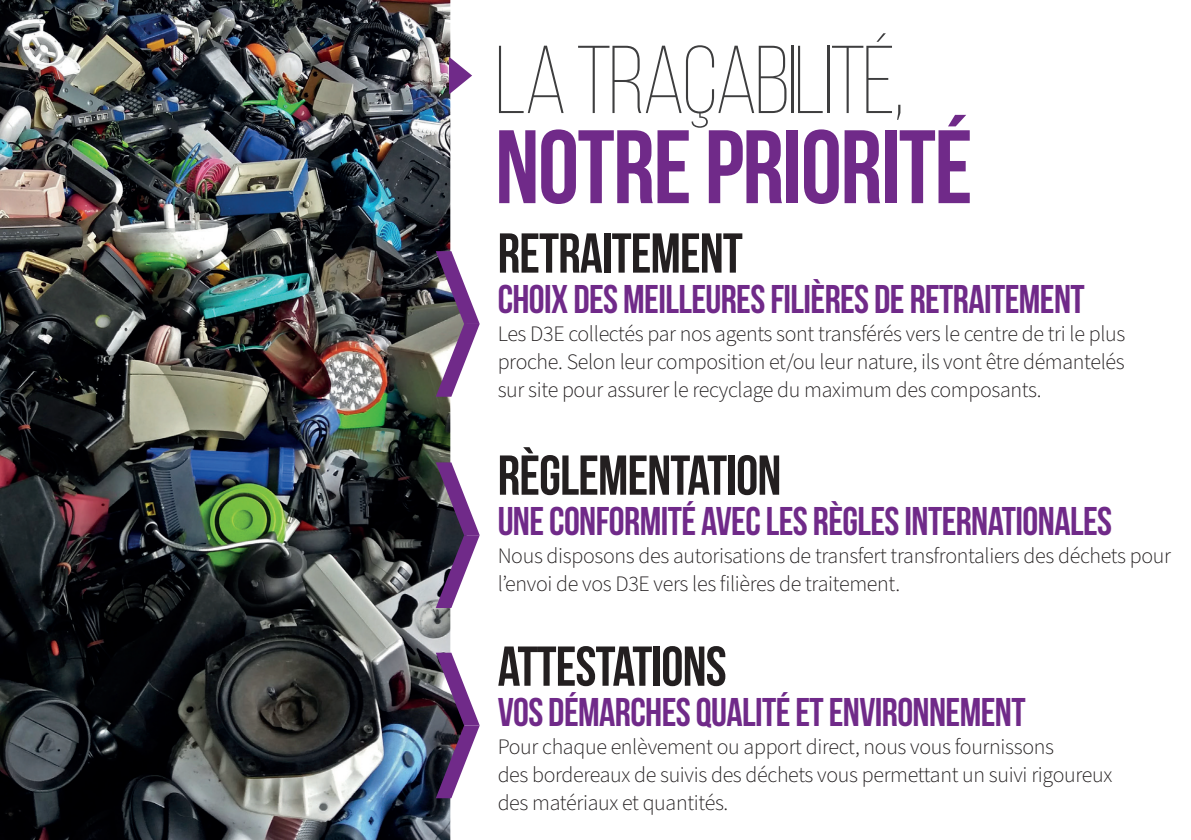
<style>
.page{position:relative;width:1191px;height:840px;background:#fff}
.page>*{position:absolute;margin:0;border:0;box-sizing:border-box;transform-origin:0 0}
.t1{font:104px "Bebas Neue";letter-spacing:-.015em;color:#702a89}
.t2{font:300 96px "Bebas Neue";letter-spacing:-.03em;color:#3e3e3f}
.t3{font:700 56px "Bebas Neue";letter-spacing:-.015em;color:#231f20}
.t4{font:700 40px "Bebas Neue";letter-spacing:-.015em;color:#702a89}
.t5{font:300 22px/28px "Source Sans Pro";letter-spacing:-.015em;color:#231f20}
.s1{font-size:102px}
</style>
<div class="page">
<img style="left:0;top:0;width:452px;height:839px">
<svg style="left:449px;top:57px;width:23px;height:37px"></svg>
<svg style="left:436px;top:652px;width:44px;height:145px"></svg>
<svg style="left:436px;top:462px;width:44px;height:145px"></svg>
<svg style="left:436px;top:251px;width:44px;height:145px"></svg>
<h2 class="t2" style="left:495px;top:29px;width:411px">LA TRAÇABILITÉ<span class="s1">,</span></h2>
<h1 class="t1" style="left:495px;top:110px;width:479px">NOTRE PRIORITÉ</h1>
<h3 class="t3" style="left:497px;top:222px;width:247px">RETRAITEMENT</h3>
<h3 class="t4" style="left:497px;top:277px;width:588px">CHOIX DES MEILLEURES FILIÈRES DE RETRAITEMENT</h3>
<p class="t5" style="left:497px;top:320px;width:629px;text-align:justify">Les D3E collectés par nos agents sont transférés vers le centre de tri le plus proche. Selon leur composition et/ou leur nature, ils vont être démantelés sur site pour assurer le recyclage du maximum des composants.</p>
<h3 class="t3" style="left:497px;top:444px;width:285px">RÈGLEMENTATION</h3>
<h3 class="t4" style="left:497px;top:498px;width:616px">UNE CONFORMITÉ AVEC LES RÈGLES INTERNATIONALES</h3>
<p class="t5" style="left:497px;top:542px;width:675px">Nous disposons des autorisations de transfert transfrontaliers des déchets pour l’envoi de vos D3E vers les filières de traitement.</p>
<h3 class="t3" style="left:497px;top:635px;width:230px">ATTESTATIONS</h3>
<h3 class="t4" style="left:497px;top:689px;width:529px">VOS DÉMARCHES QUALITÉ ET ENVIRONNEMENT</h3>
<p class="t5" style="left:497px;top:732px;width:616px">Pour chaque enlèvement ou apport direct, nous vous fournissons<br>des bordereaux de suivis des déchets vous permettant un suivi rigoureux des matériaux et quantités.</p>
</div>
